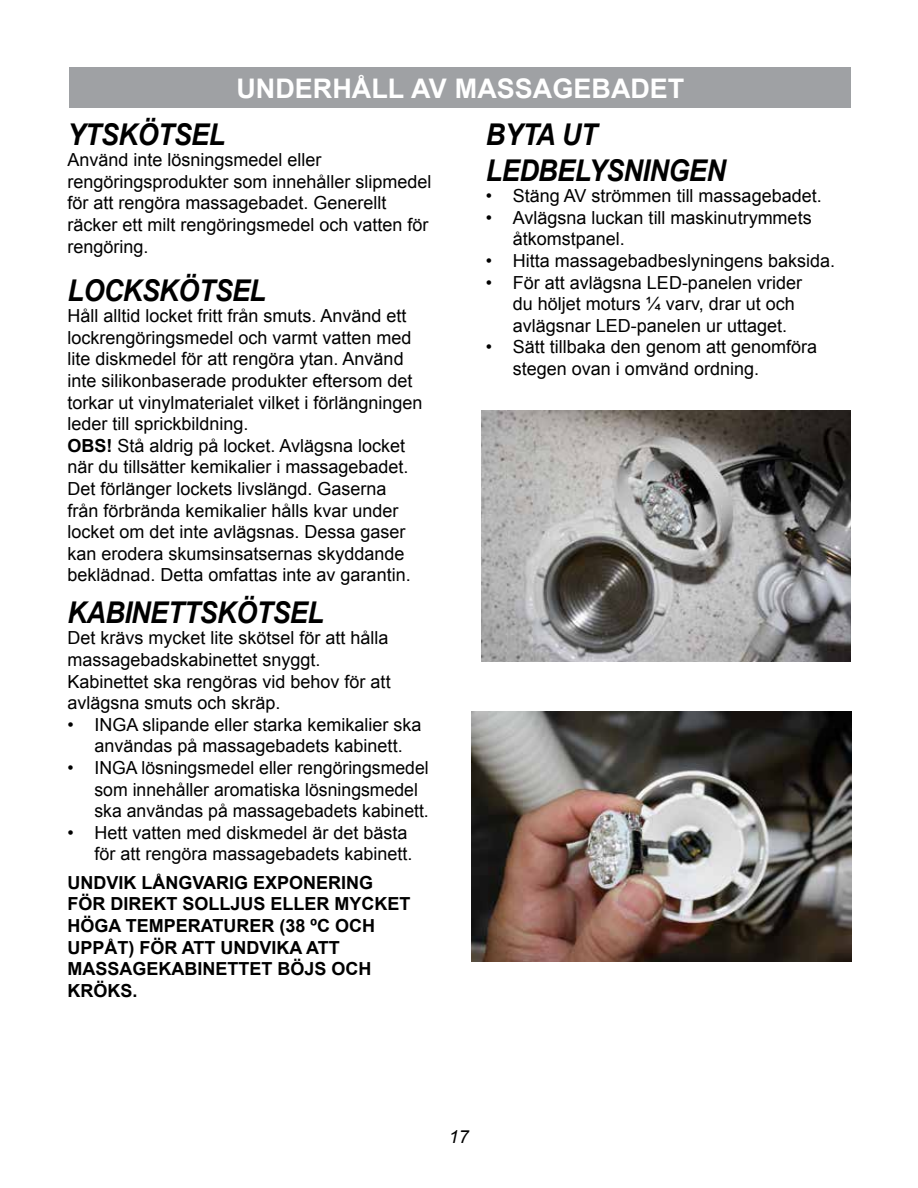
<style>
.page{position:relative;width:918px;height:1188px;background:#fff}
.page>*{position:absolute;margin:0;border:0;box-sizing:border-box;transform-origin:0 0}
.t1{font:italic 700 30px/36px "Arial";letter-spacing:-.02em;color:#000;scale:.9 1}
.t2{font:700 27px "Arial";color:#fff}
.t3{font:18px/21.6px "Arial";color:#000}
.t4{font:700 18px/21.6px "Arial";color:#000}
.t5{font:italic 18px "Arial";color:#000}
.s1{font-weight:700}
</style>
<div class="page">
<div style="left:69px;top:68px;width:781px;height:40px;background:#9fa1a4"></div>
<img style="left:481px;top:411px;width:369px;height:251px">
<img style="left:471px;top:711px;width:381px;height:251px">
<h2 class="t2" style="left:236px;top:70px;width:450px">UNDERHÅLL AV MASSAGEBADET</h2>
<h1 class="t1" style="left:68px;top:117px;width:177px">YTSKÖTSEL</h1>
<p class="t3" style="left:68px;top:149px;width:366px">Använd inte lösningsmedel eller rengöringsprodukter som innehåller slipmedel för att rengöra massagebadet. Generellt räcker ett milt rengöringsmedel och vatten för rengöring.</p>
<h1 class="t1" style="left:68px;top:273px;width:222px">LOCKSKÖTSEL</h1>
<p class="t3" style="left:68px;top:305px;width:357px">Håll alltid locket fritt från smuts. Använd ett lockrengöringsmedel och varmt vatten med lite diskmedel för att rengöra ytan. Använd inte silikonbaserade produkter eftersom det torkar ut vinylmaterialet vilket i förlängningen leder till sprickbildning.<br><span class="s1">OBS!</span> Stå aldrig på locket. Avlägsna locket när du tillsätter kemikalier i massagebadet.<br>Det förlänger lockets livslängd. Gaserna<br>från förbrända kemikalier hålls kvar under locket om det inte avlägsnas. Dessa gaser kan erodera skumsinsatsernas skyddande beklädnad. Detta omfattas inte av garantin.</p>
<h1 class="t1" style="left:68px;top:595px;width:286px">KABINETTSKÖTSEL</h1>
<p class="t3" style="left:68px;top:628px;width:325px">Det krävs mycket lite skötsel för att hålla massagebadskabinettet snyggt.<br>Kabinettet ska rengöras vid behov för att avlägsna smuts och skräp.</p>
<p class="t3" style="left:68px;top:714px;width:356px;text-align:center">• INGA slipande eller starka kemikalier ska användas på massagebadets kabinett.</p>
<p class="t3" style="left:95px;top:757px;width:336px;text-indent:-27px">• INGA lösningsmedel eller rengöringsmedel som innehåller aromatiska lösningsmedel ska användas på massagebadets kabinett.</p>
<p class="t3" style="left:68px;top:822px;width:347px;text-align:right">• Hett vatten med diskmedel är det bästa för att rengöra massagebadets kabinett.</p>
<p class="t4" style="left:68px;top:872px;width:345px">UNDVIK LÅNGVARIG EXPONERING<br>FÖR DIREKT SOLLJUS ELLER MYCKET<br>HÖGA TEMPERATURER (38 ºC OCH<br>UPPÅT) FÖR ATT UNDVIKA ATT<br>MASSAGEKABINETTET BÖJS OCH<br>KRÖKS.</p>
<h1 class="t1" style="left:486px;top:117px;width:268px">BYTA UT<br>LEDBELYSNINGEN</h1>
<p class="t3" style="left:486px;top:185px;width:337px">• Stäng AV strömmen till massagebadet.</p>
<p class="t3" style="left:513px;top:207px;width:300px;text-indent:-27px">• Avlägsna luckan till maskinutrymmets åtkomstpanel.</p>
<p class="t3" style="left:486px;top:250px;width:351px">• Hitta massagebadbeslyningens baksida.</p>
<p class="t3" style="left:513px;top:272px;width:291px;text-indent:-27px">• För att avlägsna LED-panelen vrider du höljet moturs ¼ varv, drar ut och avlägsnar LED-panelen ur uttaget.</p>
<p class="t3" style="left:513px;top:336px;width:306px;text-indent:-27px">• Sätt tillbaka den genom att genomföra stegen ovan i omvänd ordning.</p>
<p class="t5" style="left:449px;top:1125px;width:22px">17</p>
</div>
